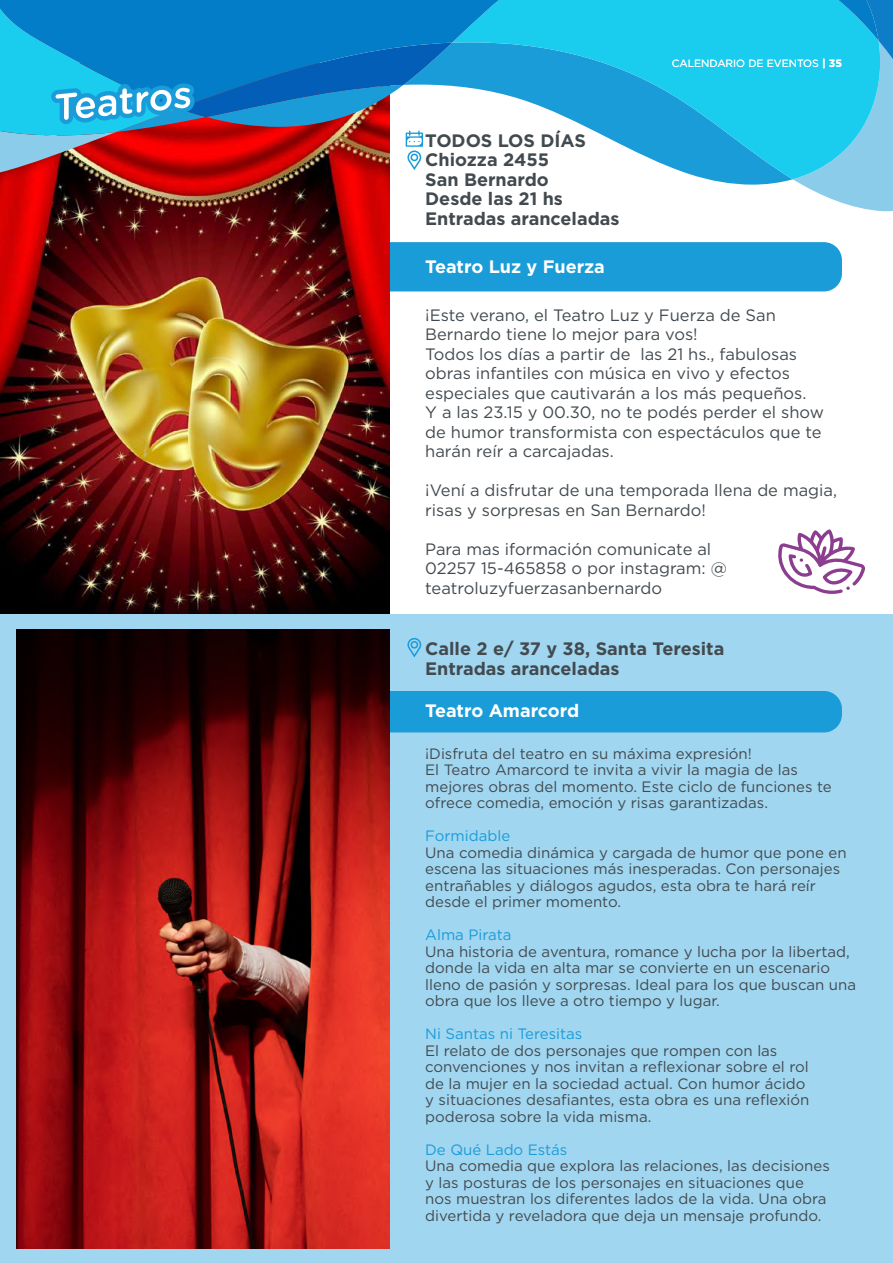
<style>
.page{position:relative;width:893px;height:1263px;background:#fff}
.page>*{position:absolute;margin:0;border:0;box-sizing:border-box;transform-origin:0 0}
.t1{font:700 18px/19.5px "Gotham HTF";color:#424a4f}
.t2{font:700 18px "Gotham HTF";color:#fff}
.t3{font:16.5px/19.5px "Gotham HTF";color:#424a4f}
.t4{font:15px/16.5px "Gotham HTF";color:#424a4f}
.t5{font:15px "Gotham HTF";color:#1a9cd9}
.t6{font:10.5px "Gotham HTF";color:#fff}
.s1{font-weight:700}
</style>
<div class="page">
<div style="left:51px;top:242px;width:791px;height:49px;background:#1a9cd9;border-radius:18px"></div>
<img style="left:0;top:172px;width:389px;height:442px">
<svg style="left:116px;top:172px;width:677px;height:13px"></svg>
<svg style="left:452px;top:109px;width:341px;height:70px"></svg>
<svg style="left:793px;top:0;width:100px;height:211px;background:#6acbeb"></svg>
<svg style="left:0;top:0;width:878px;height:109px;background:#1ebae5"></svg>
<svg style="left:0;top:9px;width:452px;height:163px;background:#4a7ca8"></svg>
<div style="left:0;top:614px;width:893px;height:649px;background:#a1d6f0"></div>
<div style="left:176px;top:691px;width:666px;height:41px;background:#1a9cd9;border-radius:18px"></div>
<img style="left:17px;top:630px;width:372px;height:618px">
<svg style="left:778px;top:529px;width:87px;height:65px"></svg>
<svg style="left:407px;top:638px;width:14px;height:19px"></svg>
<p class="t6" style="left:672px;top:58px;width:172px">CALENDARIO DE EVENTOS <span class="s1">| 35</span></p>
<p class="t1" style="left:425px;top:130px;width:196px">TODOS LOS DÍAS<br>Chiozza 2455<br>San Bernardo<br>Desde las 21 hs<br>Entradas aranceladas</p>
<p class="t2" style="left:425px;top:256px;width:181px">Teatro Luz y Fuerza</p>
<p class="t3" style="left:425px;top:305px;width:400px">¡Este verano, el Teatro Luz y Fuerza de San Bernardo tiene lo mejor para vos!<br>Todos los días a partir de las 21 hs., fabulosas obras infantiles con música en vivo y efectos especiales que cautivarán a los más pequeños.<br>Y a las 23.15 y 00.30, no te podés perder el show de humor transformista con espectáculos que te harán reír a carcajadas.</p>
<p class="t3" style="left:425px;top:480px;width:413px">¡Vení a disfrutar de una temporada llena de magia, risas y sorpresas en San Bernardo!</p>
<p class="t3" style="left:425px;top:539px;width:303px">Para mas iformación comunicate al<br>02257 15-465858 o por instagram: @ teatroluzyfuerzasanbernardo</p>
<p class="t1" style="left:425px;top:639px;width:301px">Calle 2 e/ 37 y 38, Santa Teresita<br>Entradas aranceladas</p>
<p class="t2" style="left:425px;top:700px;width:156px">Teatro Amarcord</p>
<p class="t4" style="left:425px;top:745px;width:408px">¡Disfruta del teatro en su máxima expresión!<br>El Teatro Amarcord te invita a vivir la magia de las mejores obras del momento. Este ciclo de funciones te ofrece comedia, emoción y risas garantizadas.</p>
<p class="t5" style="left:425px;top:827px;width:87px">Formidable</p>
<p class="t4" style="left:425px;top:844px;width:423px">Una comedia dinámica y cargada de humor que pone en escena las situaciones más inesperadas. Con personajes entrañables y diálogos agudos, esta obra te hará reír desde el primer momento.</p>
<p class="t5" style="left:425px;top:926px;width:88px">Alma Pirata</p>
<p class="t4" style="left:425px;top:943px;width:432px">Una historia de aventura, romance y lucha por la libertad, donde la vida en alta mar se convierte en un escenario lleno de pasión y sorpresas. Ideal para los que buscan una obra que los lleve a otro tiempo y lugar.</p>
<p class="t5" style="left:425px;top:1025px;width:159px">Ni Santas ni Teresitas</p>
<p class="t4" style="left:425px;top:1042px;width:386px">El relato de dos personajes que rompen con las convenciones y nos invitan a reflexionar sobre el rol de la mujer en la sociedad actual. Con humor ácido y situaciones desafiantes, esta obra es una reflexión poderosa sobre la vida misma.</p>
<p class="t5" style="left:425px;top:1141px;width:144px">De Qué Lado Estás</p>
<p class="t4" style="left:425px;top:1157px;width:406px">Una comedia que explora las relaciones, las decisiones y las posturas de los personajes en situaciones que nos muestran los diferentes lados de la vida. Una obra divertida y reveladora que deja un mensaje profundo.</p>
</div>
